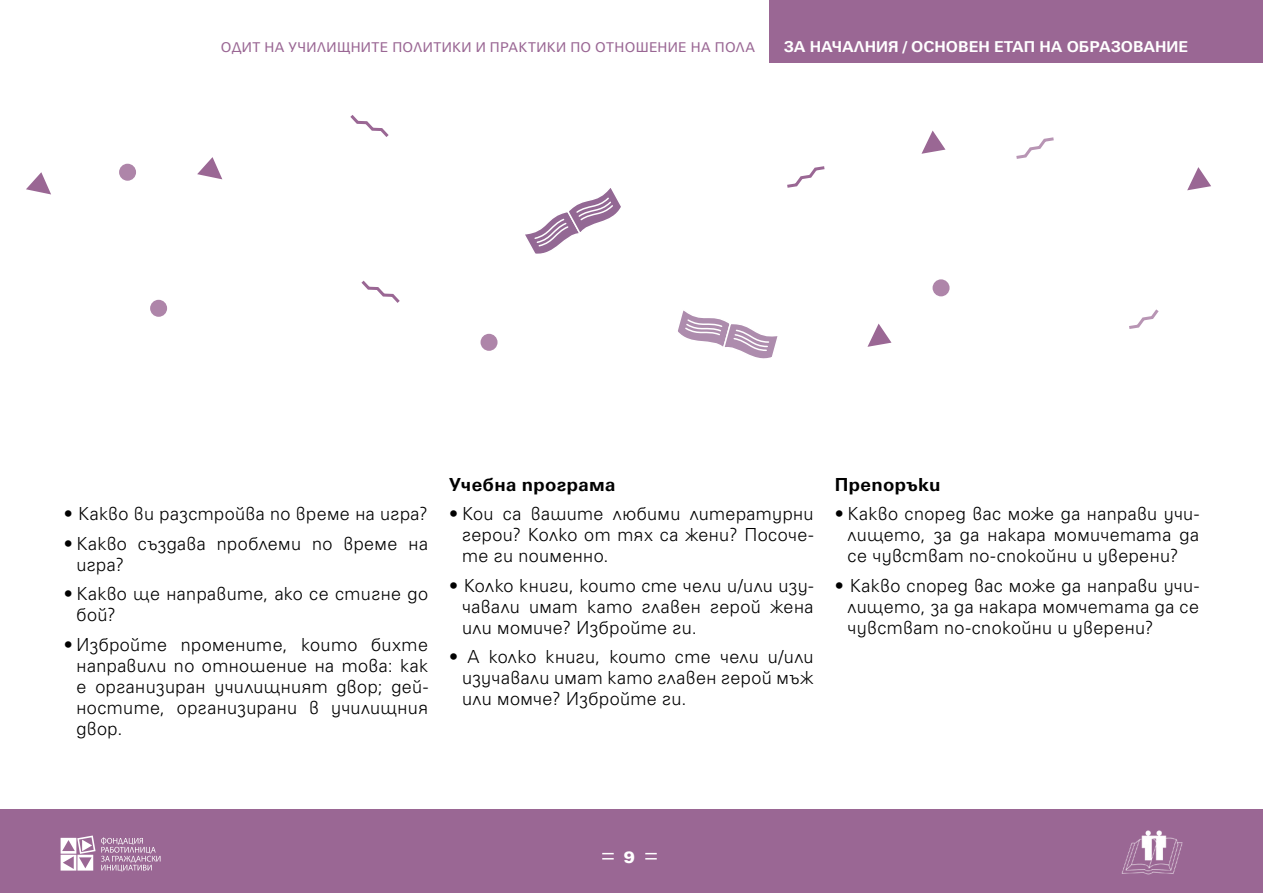
<style>
.page{position:relative;width:1263px;height:893px;background:#fff}
.page>*{position:absolute;margin:0;border:0;box-sizing:border-box;transform-origin:0 0}
.t1{font:300 18px/21px "SP Universus";letter-spacing:.02em;color:#000;text-align:justify}
.t2{font:700 18px "SP Universus";letter-spacing:.02em;color:#000}
.t3{font:900 16.5px "SP Universus";color:#fff}
.t4{font:700 15px "SP Universus";color:#fff}
.t5{font:13.5px "SP Universus";letter-spacing:.03em;color:#9a6794}
</style>
<div class="page">
<div style="left:770px;top:0;width:493px;height:62px;background:#9a6794"></div>
<div style="left:0;top:809px;width:1263px;height:84px;background:#9a6794"></div>
<svg style="left:61px;top:835px;width:99px;height:37px"></svg>
<img style="left:1121px;top:830px;width:62px;height:45px">
<svg style="left:602px;top:853px;width:12px;height:6px"></svg>
<svg style="left:645px;top:853px;width:12px;height:6px"></svg>
<svg style="left:350px;top:115px;width:39px;height:22px"></svg>
<svg style="left:361px;top:280px;width:39px;height:23px"></svg>
<svg style="left:787px;top:166px;width:38px;height:22px"></svg>
<svg style="left:1016px;top:137px;width:38px;height:22px"></svg>
<svg style="left:1129px;top:309px;width:30px;height:20px"></svg>
<svg style="left:197px;top:157px;width:25px;height:22px"></svg>
<svg style="left:26px;top:172px;width:25px;height:22px"></svg>
<svg style="left:867px;top:324px;width:24px;height:23px"></svg>
<svg style="left:921px;top:131px;width:24px;height:23px"></svg>
<svg style="left:1187px;top:167px;width:24px;height:23px"></svg>
<div style="left:932px;top:279px;width:17px;height:17px;background:#ae85a9;border-radius:50%"></div>
<div style="left:480px;top:334px;width:17px;height:17px;background:#ae85a9;border-radius:50%"></div>
<div style="left:150px;top:300px;width:17px;height:17px;background:#ae85a9;border-radius:50%"></div>
<div style="left:119px;top:164px;width:17px;height:17px;background:#ae85a9;border-radius:50%"></div>
<svg style="left:525px;top:188px;width:96px;height:66px"></svg>
<svg style="left:678px;top:310px;width:100px;height:49px"></svg>
<p class="t5" style="left:221px;top:39px;width:536px">Одит на училищните политики и практики по отношение на пола</p>
<p class="t4" style="left:784px;top:38px;width:406px">за началния / основен етап на образование</p>
<p class="t1" style="left:64px;top:503px;width:366px">• Какво ви разстройва по време на игра?</p>
<p class="t1" style="left:77px;top:532px;width:353px;text-indent:-13px">• Какво създава проблеми по време на игра?</p>
<p class="t1" style="left:76px;top:583px;width:353px;text-indent:-13px">• Какво ще направите, ако се стигне до бой?</p>
<p class="t1" style="left:76px;top:633px;width:353px;text-indent:-13px">• Избройте промените, които бихте направили по отношение на това: как е организиран училищният двор; дей&shy;ностите, организирани в училищния двор.</p>
<p class="t2" style="left:449px;top:474px;width:168px">Учебна програма</p>
<p class="t1" style="left:462px;top:503px;width:353px;text-indent:-13px">• Кои са вашите любими литературни герои? Колко от тях са жени? Посоче&shy;те ги поименно.</p>
<p class="t1" style="left:462px;top:574px;width:353px;text-indent:-13px">• Колко книги, които сте чели и/или изу&shy;чавали имат като главен герой жена или момиче? Избройте ги.</p>
<p class="t1" style="left:462px;top:646px;width:353px;text-indent:-13px">• А колко книги, които сте чели и/или изучавали имат като главен герой мъж или момче? Избройте ги.</p>
<p class="t2" style="left:835px;top:474px;width:107px">П репоръки</p>
<p class="t1" style="left:847px;top:503px;width:353px;text-indent:-13px">• Какво според вас може да направи учи&shy;лището, за да накара момичетата да се чувстват по-спокойни и уверени?</p>
<p class="t1" style="left:847px;top:575px;width:353px;text-indent:-13px">• Какво според вас може да направи учи&shy;лището, за да накара момчетата да се чувстват по-спокойни и уверени?</p>
<p class="t3" style="left:624px;top:847px;width:13px">9</p>
</div>
